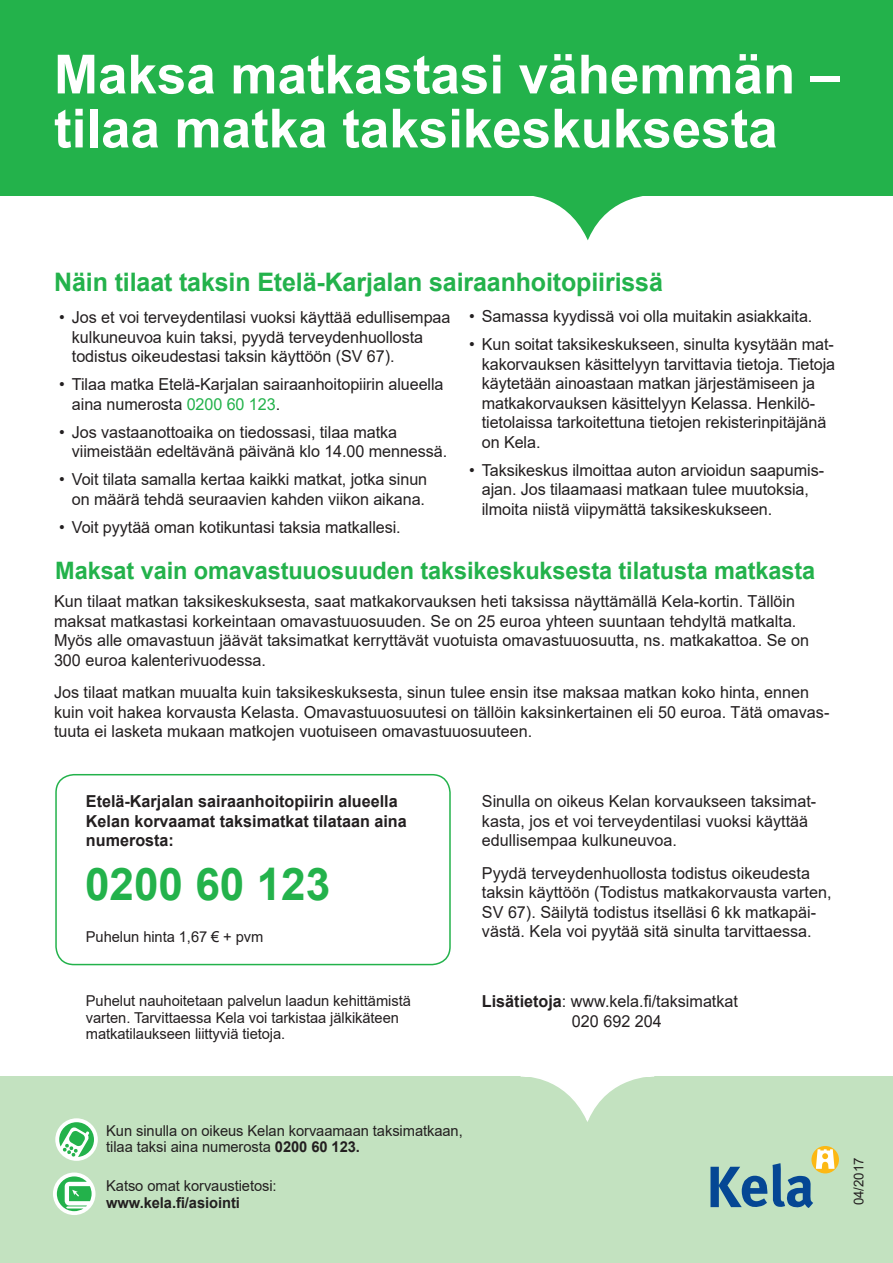
<style>
.page{position:relative;width:893px;height:1263px;background:#fff}
.page>*{position:absolute;margin:0;border:0;box-sizing:border-box;transform-origin:0 0}
.t1{font:700 54px/54px "Arial";color:#fff}
.t2{font:700 45px "Arial";color:#23b24b}
.t3{font:700 25.5px "Arial";letter-spacing:-.005em;color:#23b24b}
.t4{font:700 24px "Arial";letter-spacing:-.005em;color:#23b24b}
.t5{font:16.5px/19.5px "Arial";color:#231f20}
.t6{font:700 16.5px/19.5px "Arial";color:#231f20}
.t7{font:15px/16.5px "Arial";letter-spacing:-.005em;color:#231f20}
.t8{font:700 15px "Arial";letter-spacing:-.005em;color:#231f20}
.t9{font:13.5px "Arial";letter-spacing:-.005em;color:#231f20}
.s1{color:#23b24b}
.s2{font-weight:700}
</style>
<div class="page">
<div style="left:0;top:1076px;width:893px;height:187px;background:#c3e2c0"></div>
<div style="left:0;top:0;width:893px;height:196px;background:#23b24b"></div>
<div style="left:53px;top:1172px;width:42px;height:43px;background:#fff;border-radius:50%"></div>
<svg style="left:57px;top:1176px;width:35px;height:35px"></svg>
<div style="left:55px;top:1118px;width:43px;height:43px;background:#fff;border-radius:50%"></div>
<svg style="left:59px;top:1122px;width:35px;height:35px"></svg>
<svg style="left:533px;top:196px;width:110px;height:45px"></svg>
<div style="left:55px;top:774px;width:396px;height:191px;border:2px solid #23b24b;border-radius:18px"></div>
<svg style="left:520px;top:1076px;width:135px;height:46px"></svg>
<div style="left:811px;top:1146px;width:28px;height:27px;background:#fcb814;border-radius:50%"></div>
<svg style="left:710px;top:1149px;width:125px;height:59px"></svg>
<h1 class="t1" style="left:54px;top:48px;width:787px">Maksa matkastasi vähemmän – tilaa matka taksikeskuksesta</h1>
<h3 class="t3" style="left:54px;top:264px;width:610px">Näin tilaat taksin Etelä-Karjalan sairaanhoitopiirissä</h3>
<p class="t5" style="left:72px;top:307px;width:380px;text-indent:-13px">• Jos et voi terveydentilasi vuoksi käyttää edullisempaa kulkuneuvoa kuin taksi, pyydä terveydenhuollosta todistus oikeudestasi taksin käyttöön (SV 67).</p>
<p class="t5" style="left:72px;top:374px;width:373px;text-indent:-13px">• Tilaa matka Etelä-Karjalan sairaanhoitopiirin alueella aina numerosta <span class="s1">0200 60 123</span>.</p>
<p class="t5" style="left:72px;top:422px;width:377px;text-indent:-13px">• Jos vastaanottoaika on tiedossasi, tilaa matka viimeistään edeltävänä päivänä klo 14.00 mennessä.</p>
<p class="t5" style="left:59px;top:469px;width:370px;text-align:right">• Voit tilata samalla kertaa kaikki matkat, jotka sinun on määrä tehdä seuraavien kahden viikon aikana.</p>
<p class="t5" style="left:59px;top:517px;width:343px">• Voit pyytää oman kotikuntasi taksia matkallesi.</p>
<p class="t5" style="left:469px;top:307px;width:345px">• Samassa kyydissä voi olla muitakin asiakkaita.</p>
<p class="t5" style="left:482px;top:335px;width:355px;text-indent:-13px">• Kun soitat taksikeskukseen, sinulta kysytään mat&shy;kakorvauksen käsittelyyn tarvittavia tietoja. Tietoja käytetään ainoastaan matkan järjestämiseen ja matkakorvauksen käsittelyyn Kelassa. Henkilö&shy;tietolaissa tarkoitettuna tietojen rekisterinpitäjänä on Kela.</p>
<p class="t5" style="left:482px;top:460px;width:344px;text-indent:-13px">• Taksikeskus ilmoittaa auton arvioidun saapumis&shy;ajan. Jos tilaamaasi matkaan tulee muutoksia, ilmoita niistä viipymättä taksikeskukseen.</p>
<h3 class="t4" style="left:55px;top:553px;width:761px">Maksat vain omavastuuosuuden taksikeskuksesta tilatusta matkasta</h3>
<p class="t5" style="left:54px;top:592px;width:756px">Kun tilaat matkan taksikeskuksesta, saat matkakorvauksen heti taksissa näyttämällä Kela-kortin. Tällöin maksat matkastasi korkeintaan omavastuuosuuden. Se on 25 euroa yhteen suuntaan tehdyltä matkalta.<br>Myös alle omavastuun jäävät taksimatkat kerryttävät vuotuista omavastuuosuutta, ns. matkakattoa. Se on 300 euroa kalenterivuodessa.</p>
<p class="t5" style="left:54px;top:682px;width:777px">Jos tilaat matkan muualta kuin taksikeskuksesta, sinun tulee ensin itse maksaa matkan koko hinta, ennen kuin voit hakea korvausta Kelasta. Omavastuuosuutesi on tällöin kaksinkertainen eli 50 euroa. Tätä omavas&shy;tuuta ei lasketa mukaan matkojen vuotuiseen omavastuuosuuteen.</p>
<p class="t6" style="left:86px;top:792px;width:322px">Etelä-Karjalan sairaanhoitopiirin alueella<br>Kelan korvaamat taksimatkat tilataan aina numerosta:</p>
<h2 class="t2" style="left:85px;top:853px;width:247px">0200 60 123</h2>
<p class="t7" style="left:86px;top:928px;width:179px">Puhelun hinta 1,67 € + pvm</p>
<p class="t7" style="left:86px;top:992px;width:326px">Puhelut nauhoitetaan palvelun laadun kehittämistä varten. Tarvittaessa Kela voi tarkistaa jälkikäteen matkatilaukseen liittyviä tietoja.</p>
<p class="t5" style="left:482px;top:791px;width:336px">Sinulla on oikeus Kelan korvaukseen taksimat&shy;kasta, jos et voi terveydentilasi vuoksi käyttää edullisempaa kulkuneuvoa.</p>
<p class="t5" style="left:482px;top:863px;width:351px">Pyydä terveydenhuollosta todistus oikeudesta taksin käyttöön (Todistus matkakorvausta varten, SV 67). Säilytä todistus itselläsi 6 kk matkapäi&shy;västä. Kela voi pyytää sitä sinulta tarvittaessa.</p>
<p class="t5" style="left:572px;top:991px;width:168px;text-indent:-90px"><span class="s2">Lisätietoja</span>: www.kela.fi/taksimatkat<br>020 692 204</p>
<p class="t7" style="left:106px;top:1122px;width:358px">Kun sinulla on oikeus Kelan korvaamaan taksimatkaan, tilaa taksi aina numerosta <span class="s2">0200 60 123.</span></p>
<p class="t7" style="left:106px;top:1177px;width:172px">Katso omat korvaustietosi:</p>
<p class="t8" style="left:106px;top:1192px;width:135px">www.kela.fi/asiointi</p>
<p class="t9" style="left:849px;top:1205px;width:49px;rotate:-90deg">04/2017</p>
</div>
